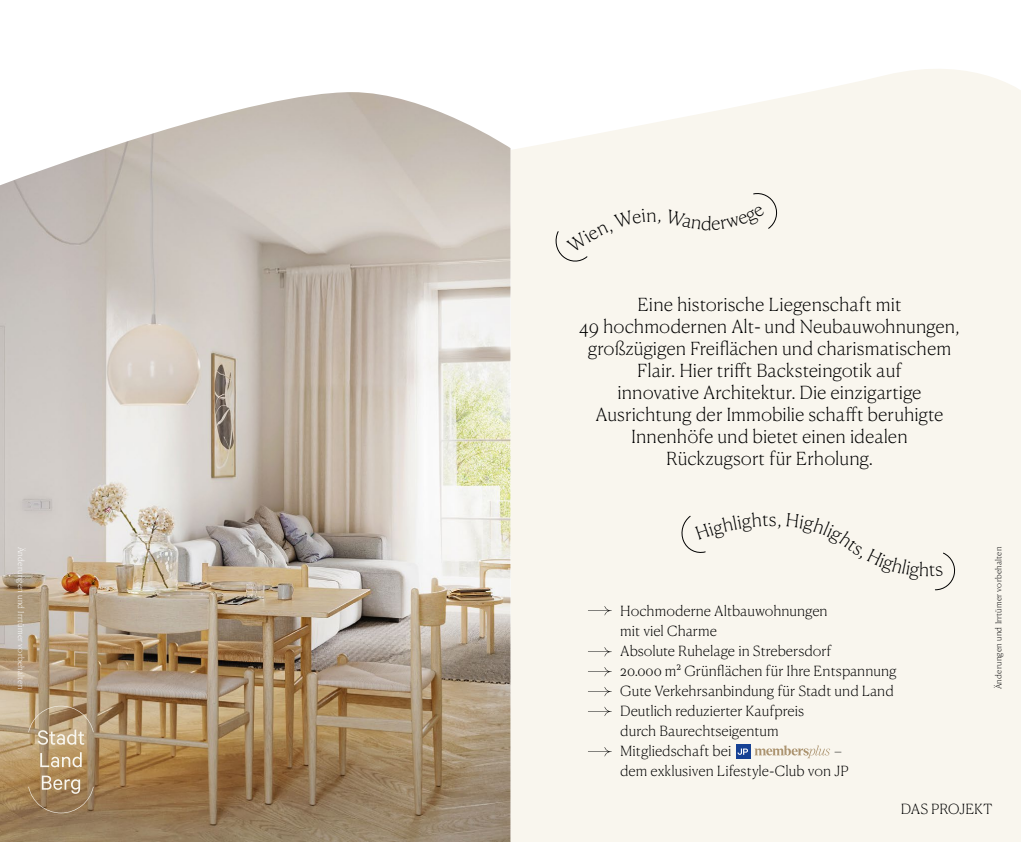
<style>
.page{position:relative;width:1021px;height:842px;background:#fff}
.page>*{position:absolute;margin:0;border:0;box-sizing:border-box;transform-origin:0 0}
.t1{font:100 18px/22px "Canela Text";letter-spacing:-.005em;color:#000;text-align:center}
.t2{font:100 14px/20px "Canela Text";letter-spacing:-.005em;color:#000}
.t3{font:100 8px "Canela Text";letter-spacing:.03em;color:#000}
.t4{font:100 8px "Canela Text";letter-spacing:.03em;color:#fff}
</style>
<div class="page">
<div style="left:510px;top:69px;width:510px;height:773px;background:#f9f6ee"></div>
<img style="left:0;top:92px;width:510px;height:750px">
<svg style="left:588px;top:606px;width:23px;height:9px"></svg>
<svg style="left:588px;top:647px;width:23px;height:9px"></svg>
<svg style="left:588px;top:667px;width:23px;height:9px"></svg>
<svg style="left:588px;top:687px;width:23px;height:9px"></svg>
<svg style="left:588px;top:707px;width:23px;height:9px"></svg>
<svg style="left:588px;top:747px;width:23px;height:9px"></svg>
<div style="left:735px;top:744px;width:15px;height:15px;background:#164194"></div>
<svg style="left:737px;top:748px;width:11px;height:7px"></svg>
<svg style="left:754px;top:745px;width:76px;height:13px"></svg>
<svg style="left:28px;top:688px;width:80px;height:79px;background:#b59b76"></svg>
<svg style="left:28px;top:773px;width:80px;height:46px;background:#9f815b"></svg>
<div style="left:554px;top:192px;width:224px;height:71px;background:#f9f6ee"></div>
<div style="left:680px;top:512px;width:88px;height:42px;background:#f9f6ee"></div>
<div style="left:786px;top:513px;width:170px;height:77px;background:#f9f6ee"></div>
<p class="t4" style="left:28px;top:547px;width:144px;rotate:90deg">Änderungen und Irrtümer vorbehalten</p>
<p class="t1" style="left:579px;top:291px;width:381px">Eine historische Liegenschaft mit<br>49 hochmodernen Alt- und Neubauwohnungen, großzügigen Freiflächen und charismatischem Flair. Hier trifft Backsteingotik auf<br>innovative Architektur. Die einzigartige Ausrichtung der Immobilie schafft beruhigte Innenhöfe und bietet einen idealen Rückzugsort für Erholung.</p>
<p class="t1" style="left:769px;top:506px;width:10px">s</p>
<p class="t2" style="left:620px;top:600px;width:278px">Hochmoderne Altbauwohnungen<br>mit viel Charme<br>Absolute Ruhelage in Strebersdorf<br>20.000 m² Grünflächen für Ihre Entspannung<br>Gute Verkehrsanbindung für Stadt und Land<br>Deutlich reduzierter Kaufpreis<br>durch Baurechtseigentum<br>Mitgliedschaft bei</p>
<p class="t2" style="left:620px;top:740px;width:230px;text-indent:214px">– dem exklusiven Lifestyle-Club von JP</p>
<p class="t3" style="left:991px;top:689px;width:144px;rotate:-90deg">Änderungen und Irrtümer vorbehalten</p>
<p class="t2" style="left:900px;top:797px;width:93px">DAS PROJEKT</p>
</div>
